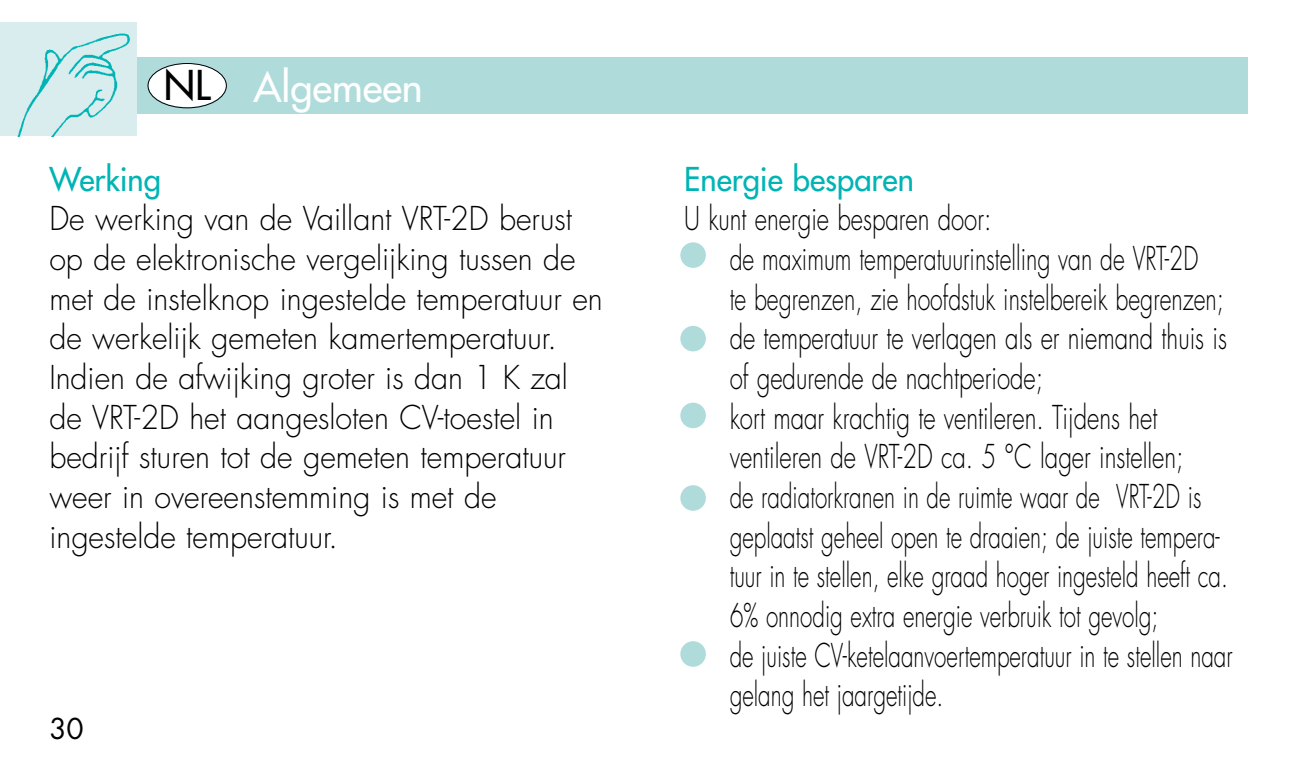
<style>
.page{position:relative;width:1300px;height:768px;background:#fff}
.page>*{position:absolute;margin:0;border:0;box-sizing:border-box;transform-origin:0 0}
.t1{font:40px "Futura";color:#fff}
.t2{font:300 32px/39.6px "Futura";color:#000;scale:.75 1}
.t3{font:300 32px/39.6px "Futura";color:#000;scale:.95 1}
.t4{font:32px "Futura";color:#00b4b5}
.t5{font:28px "Futura";color:#000}
.s1{color:#000}
</style>
<div class="page">
<div style="left:0;top:57px;width:1247px;height:56px;background:#afdbdb"></div>
<div style="left:0;top:23px;width:136px;height:113px;background:#d9edee"></div>
<img style="left:17px;top:33px;width:114px;height:103px">
<div style="left:149px;top:64px;width:77px;height:43px;background:#fff;border-radius:50%"></div>
<div style="left:148px;top:63px;width:79px;height:45px;border:1px solid #000;border-radius:50%"></div>
<div style="left:680px;top:242px;width:26px;height:26px;background:#afdbdb;border-radius:50%"></div>
<div style="left:680px;top:326px;width:26px;height:25px;background:#afdbdb;border-radius:50%"></div>
<div style="left:680px;top:403px;width:26px;height:25px;background:#afdbdb;border-radius:50%"></div>
<div style="left:680px;top:485px;width:26px;height:26px;background:#afdbdb;border-radius:50%"></div>
<div style="left:680px;top:641px;width:26px;height:26px;background:#afdbdb;border-radius:50%"></div>
<p class="t1" style="left:164px;top:67px;width:261px"><span class="s1">NL</span> Algemeen</p>
<p class="t4" style="left:49px;top:163px;width:113px">Werking</p>
<p class="t3" style="left:49px;top:202px;width:584px">De werking van de Vaillant VRT-2D berust op de elektronische vergelijking tussen de met de instelknop ingestelde temperatuur en de werkelijk gemeten kamertemperatuur.<br>Indien de afwijking groter is dan 1 K zal de VRT-2D het aangesloten CV-toestel in bedrijf sturen tot de gemeten temperatuur weer in overeenstemming is met de ingestelde temperatuur.</p>
<p class="t5" style="left:49px;top:715px;width:36px">30</p>
<p class="t4" style="left:684px;top:163px;width:231px">Energie besparen</p>
<p class="t2" style="left:730px;top:202px;width:672px;text-indent:-45px">U kunt energie besparen door:<br>de maximum temperatuurinstelling van de VRT-2D<br>te begrenzen, zie hoofdstuk instelbereik begrenzen; de temperatuur te verlagen als er niemand thuis is of gedurende de nachtperiode;<br>kort maar krachtig te ventileren. Tijdens het ventileren de VRT-2D ca. 5 °C lager instellen;<br>de radiatorkranen in de ruimte waar de VRT-2D is geplaatst geheel open te draaien; de juiste tempera&shy;tuur in te stellen, elke graad hoger ingesteld heeft ca.<br>6% onnodig extra energie verbruik tot gevolg;<br>de juiste CV-ketelaanvoertemperatuur in te stellen naar gelang het jaargetijde.</p>
</div>
